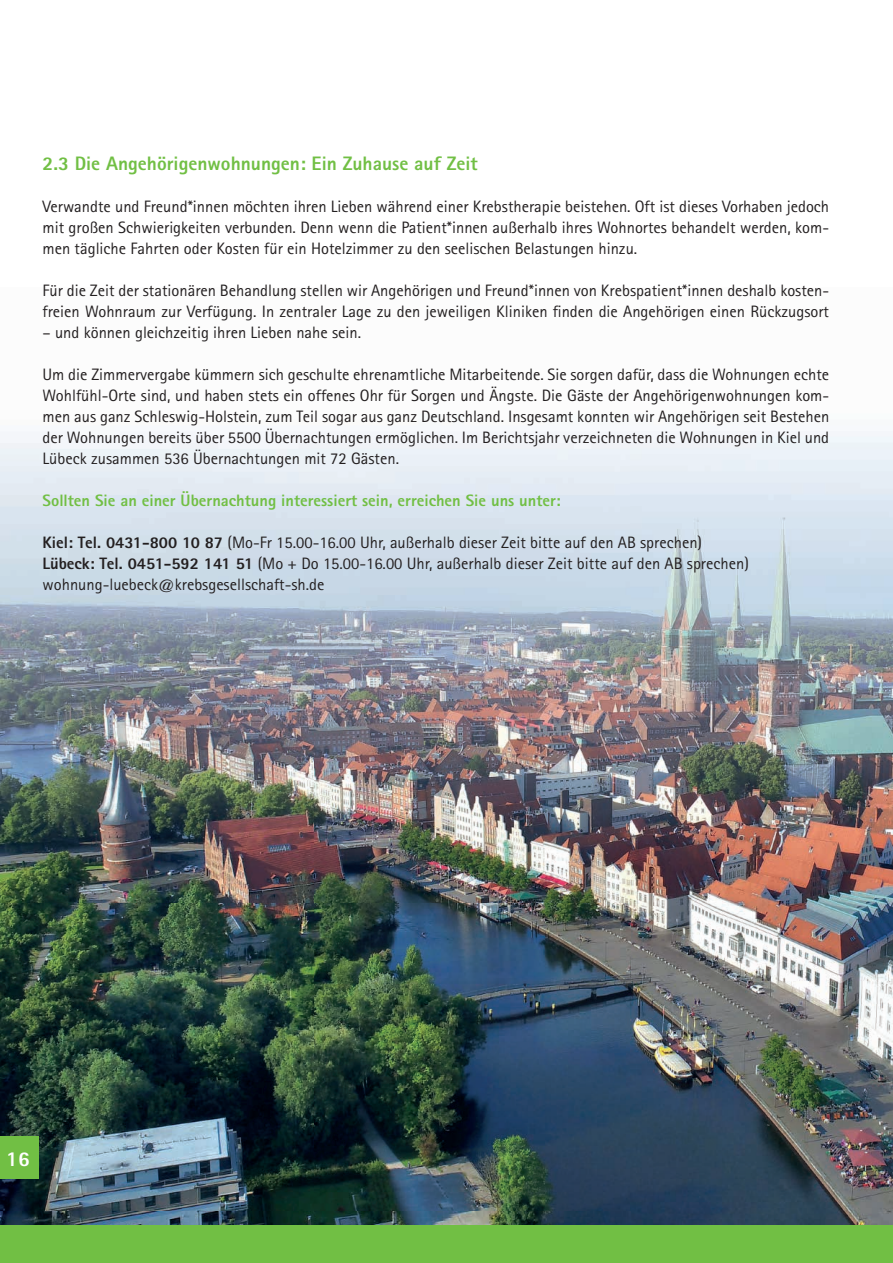
<style>
.page{position:relative;width:893px;height:1263px;background:#fff}
.page>*{position:absolute;margin:0;border:0;box-sizing:border-box;transform-origin:0 0}
.t1{font:800 21px "Rotis Sans Serif";color:#fff}
.t2{font:800 19.5px "Rotis Sans Serif";color:#71bf44}
.t3{font:16.5px/21px "Rotis Sans Serif";color:#231f20;text-align:justify}
.t4{font:800 16.5px "Rotis Sans Serif";color:#71bf44}
.s1{font-weight:800}
</style>
<div class="page">
<img style="left:0;top:431px;width:893px;height:794px">
<div style="left:0;top:1225px;width:893px;height:38px;background:#71bf44"></div>
<div style="left:0;top:1136px;width:38px;height:43px;background:#71bf44"></div>
<p class="t2" style="left:43px;top:151px;width:437px">2.3 Die Angehörigenwohnungen: Ein Zuhause auf Zeit</p>
<p class="t3" style="left:43px;top:196px;width:788px">Verwandte und Freund*innen möchten ihren Lieben während einer Krebstherapie beistehen. Oft ist dieses Vorhaben jedoch mit großen Schwierigkeiten verbunden. Denn wenn die Patient*innen außerhalb ihres Wohnortes behandelt werden, kom&shy;men tägliche Fahrten oder Kosten für ein Hotelzimmer zu den seelischen Belastungen hinzu.</p>
<p class="t3" style="left:43px;top:280px;width:788px">Für die Zeit der stationären Behandlung stellen wir Angehörigen und Freund*innen von Krebspatient*innen deshalb kosten&shy;freien Wohnraum zur Verfügung. In zentraler Lage zu den jeweiligen Kliniken finden die Angehörigen einen Rückzugsort</p>
<p class="t3" style="left:43px;top:322px;width:320px">– und können gleichzeitig ihren Lieben nahe sein.</p>
<p class="t3" style="left:43px;top:364px;width:788px">Um die Zimmervergabe kümmern sich geschulte ehrenamtliche Mitarbeitende. Sie sorgen dafür, dass die Wohnungen echte Wohlfühl-Orte sind, und haben stets ein offenes Ohr für Sorgen und Ängste. Die Gäste der Angehörigenwohnungen kom&shy;men aus ganz Schleswig-Holstein, zum Teil sogar aus ganz Deutschland. Insgesamt konnten wir Angehörigen seit Bestehen der Wohnungen bereits über 5500 Übernachtungen ermöglichen. Im Berichtsjahr verzeichneten die Wohnungen in Kiel und Lübeck zusammen 536 Übernachtungen mit 72 Gästen.</p>
<p class="t4" style="left:43px;top:490px;width:520px">Sollten Sie an einer Übernachtung interessiert sein, erreichen Sie uns unter:</p>
<p class="t3" style="left:43px;top:532px;width:708px;text-align:left"><span class="s1">Kiel: Tel. 0431-800 10 87</span> (Mo-Fr 15.00-16.00 Uhr, außerhalb dieser Zeit bitte auf den AB sprechen)<br><span class="s1">Lübeck: Tel. 0451-592 141 51</span> (Mo + Do 15.00-16.00 Uhr, außerhalb dieser Zeit bitte auf den AB sprechen) wohnung-luebeck@krebsgesellschaft-sh.de</p>
<p class="t1" style="left:6px;top:1145px;width:25px">16</p>
</div>
